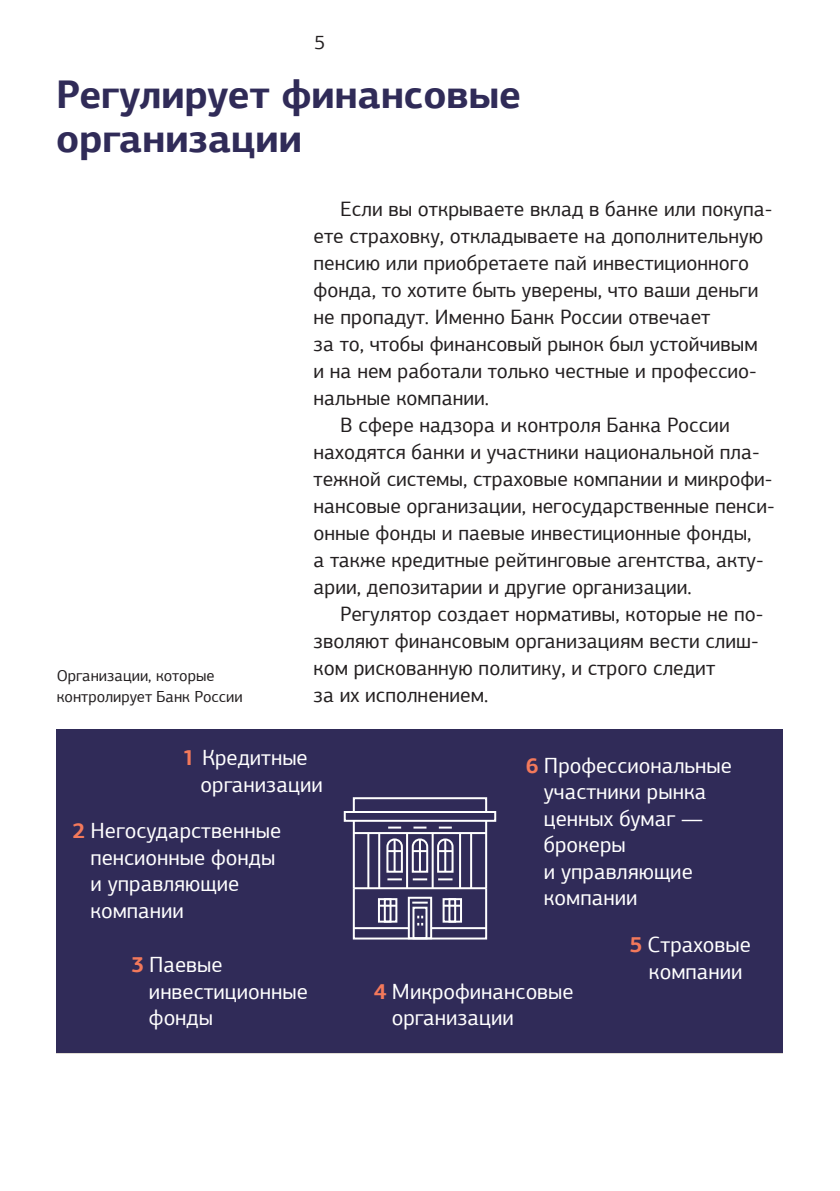
<style>
.page{position:relative;width:840px;height:1191px;background:#fff}
.page>*{position:absolute;margin:0;border:0;box-sizing:border-box;transform-origin:0 0}
.t1{font:700 40px/44px "PF Agora Sans Pro";color:#302b58}
.t2{font:22px/26.4px "PF Agora Sans Pro";color:#fff}
.t3{font:20.8px "PF Agora Sans Pro";color:#231f20}
.t4{font:20px "PF Agora Sans Pro";color:#231f20}
.t5{font:16px/21px "PF Agora Sans Pro";color:#231f20}
.s1{font-weight:700;color:#f3795b}
</style>
<div class="page">
<div style="left:57px;top:729px;width:725px;height:323px;background:#302b58"></div>
<div style="left:352px;top:887px;width:135px;height:52px;border:2px solid #fff"></div>
<hr style="left:485px;top:821px;width:2px;height:67px;background:#fff">
<div style="left:352px;top:797px;width:135px;height:16px;border:2px solid #fff"></div>
<hr style="left:352px;top:821px;width:2px;height:67px;background:#fff">
<div style="left:412px;top:906px;width:15px;height:33px;border:2px solid #fff"></div>
<svg style="left:412px;top:901px;width:15px;height:2px"></svg>
<div style="left:407px;top:896px;width:25px;height:43px;border:2px solid #fff"></div>
<hr style="left:353px;top:887px;width:133px;height:2px;background:#fff">
<hr style="left:353px;top:832px;width:133px;height:2px;background:#fff">
<hr style="left:367px;top:833px;width:2px;height:55px;background:#fff">
<hr style="left:470px;top:833px;width:2px;height:55px;background:#fff">
<div style="left:343px;top:811px;width:153px;height:11px;border:2px solid #fff"></div>
<div style="left:378px;top:898px;width:19px;height:24px;border:2px solid #fff"></div>
<div style="left:383px;top:898px;width:8px;height:24px;border:2px solid #fff"></div>
<svg style="left:379px;top:904px;width:17px;height:2px"></svg>
<div style="left:442px;top:898px;width:20px;height:24px;border:2px solid #fff"></div>
<div style="left:448px;top:898px;width:8px;height:24px;border:2px solid #fff"></div>
<svg style="left:443px;top:904px;width:18px;height:2px"></svg>
<svg style="left:386px;top:838px;width:17px;height:42px"></svg>
<svg style="left:411px;top:838px;width:18px;height:42px"></svg>
<svg style="left:437px;top:838px;width:17px;height:42px"></svg>
<svg style="left:388px;top:826px;width:13px;height:2px"></svg>
<svg style="left:413px;top:826px;width:13px;height:2px"></svg>
<svg style="left:438px;top:826px;width:13px;height:2px"></svg>
<hr style="left:406px;top:833px;width:2px;height:55px;background:#fff">
<hr style="left:378px;top:833px;width:2px;height:55px;background:#fff">
<hr style="left:431px;top:833px;width:2px;height:55px;background:#fff">
<hr style="left:459px;top:833px;width:2px;height:55px;background:#fff">
<hr style="left:431px;top:927px;width:55px;height:2px;background:#fff">
<hr style="left:353px;top:927px;width:55px;height:2px;background:#fff">
<svg style="left:417px;top:915px;width:6px;height:10px"></svg>
<p class="t4" style="left:314px;top:30px;width:13px">5</p>
<h1 class="t1" style="left:56px;top:72px;width:466px">Регулирует финансовые организации</h1>
<p class="t3" style="left:340px;top:196px;width:433px">Если вы открываете вклад в банке или покупа-</p>
<p class="t3" style="left:313px;top:223px;width:451px">ете страховку, откладываете на дополнительную</p>
<p class="t3" style="left:313px;top:250px;width:437px">пенсию или приобретаете пай инвестиционного</p>
<p class="t3" style="left:313px;top:277px;width:446px">фонда, то хотите быть уверены, что ваши деньги</p>
<p class="t3" style="left:313px;top:304px;width:398px">не пропадут. Именно Банк России отвечает</p>
<p class="t3" style="left:313px;top:331px;width:445px">за то, чтобы финансовый рынок был устойчивым</p>
<p class="t3" style="left:313px;top:358px;width:444px">и на нем работали только честные и профессио-</p>
<p class="t3" style="left:313px;top:385px;width:177px">нальные компании.</p>
<p class="t3" style="left:340px;top:412px;width:391px">В сфере надзора и контроля Банка России</p>
<p class="t3" style="left:313px;top:439px;width:447px">находятся банки и участники национальной пла-</p>
<p class="t3" style="left:313px;top:466px;width:460px">тежной системы, страховые компании и микрофи-</p>
<p class="t3" style="left:313px;top:493px;width:462px">нансовые организации, негосударственные пенси-</p>
<p class="t3" style="left:313px;top:520px;width:439px">онные фонды и паевые инвестиционные фонды,</p>
<p class="t3" style="left:313px;top:547px;width:451px">а также кредитные рейтинговые агентства, акту-</p>
<p class="t3" style="left:313px;top:574px;width:379px">арии, депозитарии и другие организации.</p>
<p class="t3" style="left:340px;top:601px;width:424px">Регулятор создает нормативы, которые не по-</p>
<p class="t3" style="left:313px;top:628px;width:446px">зволяют финансовым организациям вести слиш-</p>
<p class="t3" style="left:313px;top:655px;width:403px">ком рискованную политику, и строго следит</p>
<p class="t3" style="left:313px;top:682px;width:176px">за их исполнением.</p>
<p class="t5" style="left:57px;top:665px;width:187px">Организации, которые контролирует Банк России</p>
<p class="t2" style="left:200px;top:744px;width:123px;text-indent:-18px"><span class="s1">1</span> Кредитные организации</p>
<p class="t2" style="left:90px;top:817px;width:192px;text-indent:-18px"><span class="s1">2</span> Негосударственные пенсионные фонды и управляющие компании</p>
<p class="t2" style="left:149px;top:951px;width:160px;text-indent:-18px"><span class="s1">3</span> Паевые инвестиционные фонды</p>
<p class="t2" style="left:543px;top:752px;width:190px;text-indent:-18px"><span class="s1">6</span> Профессиональные участники рынка ценных бумаг — брокеры<br>и управляющие компании</p>
<p class="t2" style="left:391px;top:978px;width:183px;text-indent:-18px"><span class="s1">4</span> Микрофинансовые организации</p>
<p class="t2" style="left:629px;top:931px;width:123px;text-align:center"><span class="s1">5</span> Страховые компании</p>
</div>
